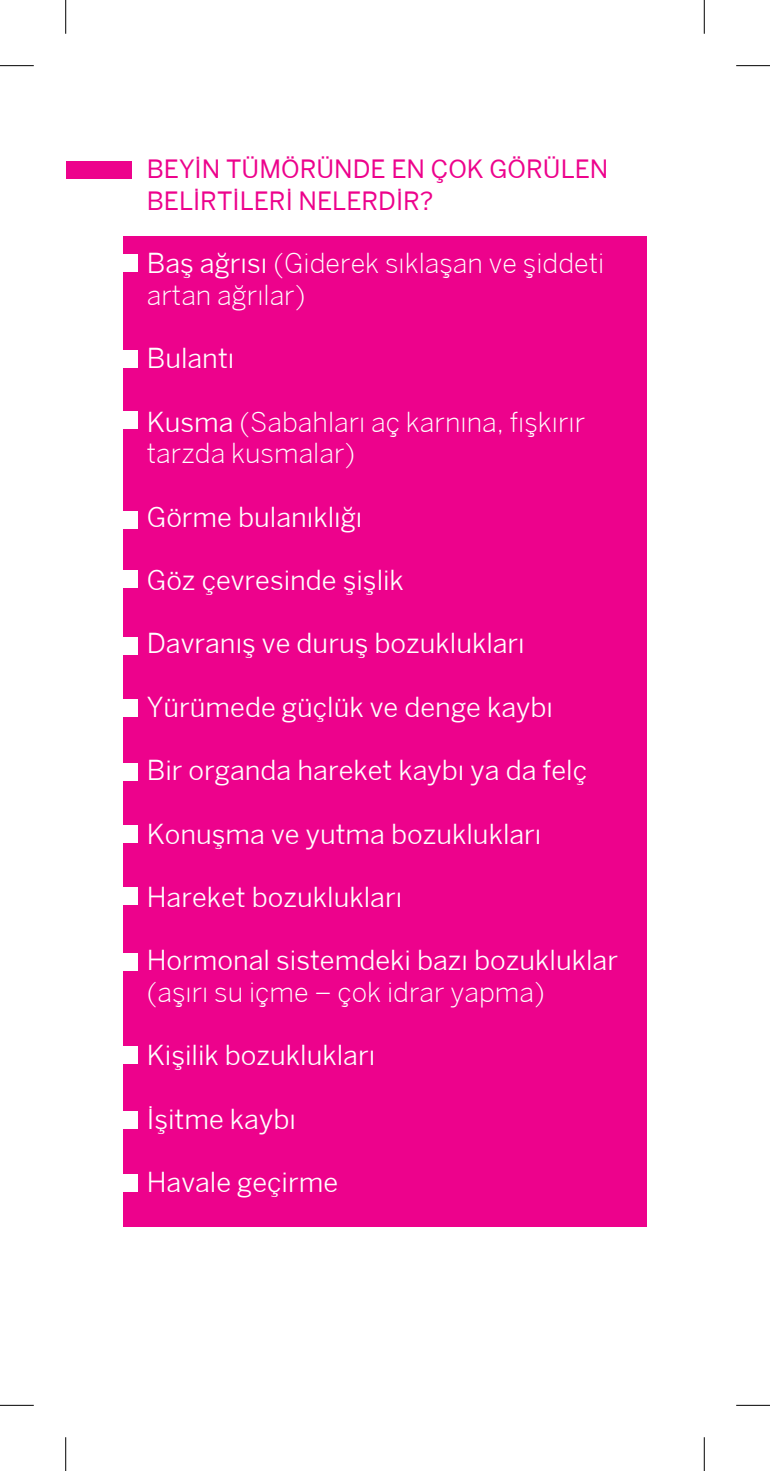
<style>
.page{position:relative;width:770px;height:1471px;background:#fff}
.page>*{position:absolute;margin:0;border:0;box-sizing:border-box;transform-origin:0 0}
.t1{font:27px "Benton Sans";color:#fff}
.t2{font:300 27px/31.5px "Benton Sans";color:#fff}
.t3{font:24.75px/31.5px "Benton Sans";color:#ed028c}
.s1{font-weight:400}
</style>
<div class="page">
<div style="left:123px;top:236px;width:523px;height:990px;background:#ed028c"></div>
<div style="left:66px;top:161px;width:66px;height:17px;background:#ed028c"></div>
<div style="left:96px;top:254px;width:42px;height:18px;background:#fff"></div>
<div style="left:96px;top:350px;width:42px;height:17px;background:#fff"></div>
<div style="left:96px;top:411px;width:42px;height:18px;background:#fff"></div>
<div style="left:96px;top:511px;width:42px;height:18px;background:#fff"></div>
<div style="left:96px;top:570px;width:42px;height:17px;background:#fff"></div>
<div style="left:96px;top:637px;width:42px;height:18px;background:#fff"></div>
<div style="left:96px;top:699px;width:42px;height:18px;background:#fff"></div>
<div style="left:96px;top:763px;width:42px;height:17px;background:#fff"></div>
<div style="left:96px;top:825px;width:42px;height:17px;background:#fff"></div>
<div style="left:96px;top:887px;width:42px;height:17px;background:#fff"></div>
<div style="left:96px;top:953px;width:42px;height:18px;background:#fff"></div>
<div style="left:96px;top:1046px;width:42px;height:18px;background:#fff"></div>
<div style="left:96px;top:1111px;width:42px;height:18px;background:#fff"></div>
<div style="left:96px;top:1174px;width:42px;height:18px;background:#fff"></div>
<hr style="left:0;top:65px;width:34px;height:1px;background:#000">
<hr style="left:735px;top:65px;width:34px;height:1px;background:#000">
<hr style="left:0;top:1405px;width:34px;height:1px;background:#000">
<hr style="left:735px;top:1405px;width:34px;height:1px;background:#000">
<hr style="left:65px;top:0;width:1px;height:34px;background:#000">
<hr style="left:65px;top:1437px;width:1px;height:34px;background:#000">
<hr style="left:703px;top:0;width:1px;height:34px;background:#000">
<hr style="left:703px;top:1437px;width:1px;height:34px;background:#000">
<p class="t3" style="left:147px;top:153px;width:463px">BEYİN TÜMÖRÜNDE EN ÇOK GÖRÜLEN<br>BELİRTİLERİ NELERDİR?</p>
<p class="t2" style="left:147px;top:247px;width:459px"><span class="s1">Baş ağrısı</span> (Giderek sıklaşan ve şiddeti artan ağrılar)</p>
<p class="t1" style="left:147px;top:342px;width:89px">Bulantı</p>
<p class="t2" style="left:147px;top:406px;width:439px"><span class="s1">Kusma</span> (Sabahları aç karnına, fışkırır tarzda kusmalar)</p>
<p class="t1" style="left:147px;top:501px;width:217px">Görme bulanıklığı</p>
<p class="t1" style="left:147px;top:564px;width:258px">Göz çevresinde şişlik</p>
<p class="t1" style="left:147px;top:627px;width:379px">Davranış ve duruş bozuklukları</p>
<p class="t1" style="left:147px;top:691px;width:407px">Yürümede güçlük ve denge kaybı</p>
<p class="t1" style="left:147px;top:754px;width:441px">Bir organda hareket kaybı ya da felç</p>
<p class="t1" style="left:147px;top:818px;width:396px">Konuşma ve yutma bozuklukları</p>
<p class="t1" style="left:147px;top:881px;width:257px">Hareket bozuklukları</p>
<p class="t1" style="left:147px;top:944px;width:472px">Hormonal sistemdeki bazı bozukluklar</p>
<p class="t2" style="left:147px;top:976px;width:399px">(aşırı su içme – çok idrar yapma)</p>
<p class="t1" style="left:147px;top:1039px;width:230px">Kişilik bozuklukları</p>
<p class="t1" style="left:147px;top:1103px;width:150px">İşitme kaybı</p>
<p class="t1" style="left:147px;top:1166px;width:193px">Havale geçirme</p>
</div>
